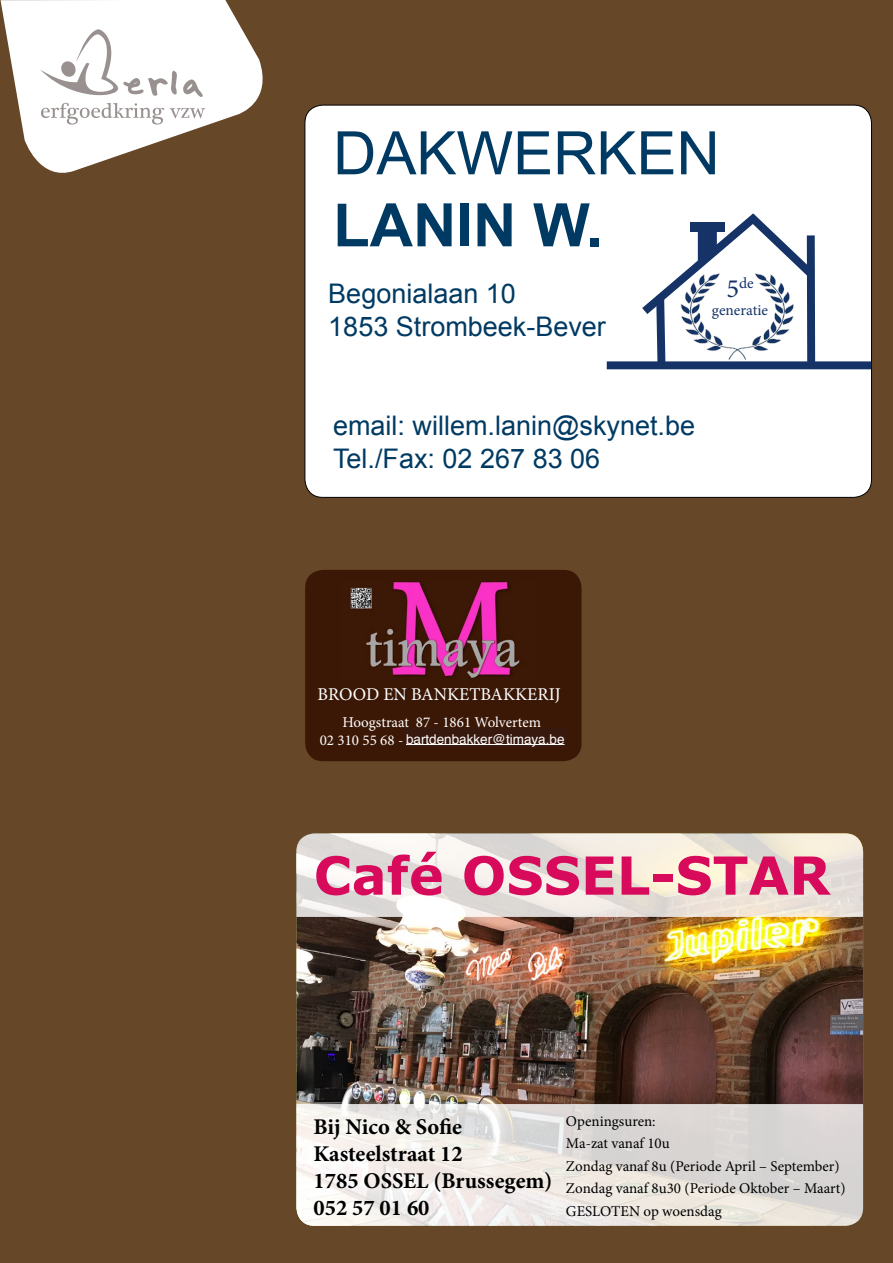
<style>
.page{position:relative;width:893px;height:1263px;background:#fff}
.page>*{position:absolute;margin:0;border:0;box-sizing:border-box;transform-origin:0 0}
.t1{font:60px "Arial";color:#003a63}
.t2{font:700 60px "Arial";color:#003a63}
.t3{font:700 52.5px "Verdana";color:#d70a5b}
.t4{font:27px/32.4px "Arial";color:#003a63}
.t5{font:700 22.5px/27px "Minion Pro";color:#000}
.t6{font:18px "Minion Pro";color:#fff}
.t7{font:15.45px/26.4px "Minion Pro";color:#153367;text-align:center}
.t8{font:15px/22.5px "Minion Pro";color:#000}
.t9{font:15px/18px "Minion Pro";color:#fff;text-align:center}
.t10{font:13.5px "Helvetica";color:#fff}
.s1{font-size:26.4px}
</style>
<div class="page">
<div style="left:1px;top:0;width:892px;height:1263px;background:#664728"></div>
<div style="left:305px;top:105px;width:566px;height:392px;background:#fff;border-radius:18px"></div>
<img style="left:296px;top:917px;width:567px;height:187px">
<svg style="left:1px;top:0;width:262px;height:173px;fill:#fff"></svg>
<svg style="left:40px;top:29px;width:137px;height:67px;background:#eeeded"></svg>
<svg style="left:183px;top:80px;width:20px;height:17px"></svg>
<svg style="left:41px;top:103px;width:164px;height:22px;background:#eae9e9"></svg>
<div style="left:607px;top:361px;width:264px;height:8px;background:#153367"></div>
<svg style="left:634px;top:213px;width:189px;height:157px"></svg>
<div style="left:690px;top:222px;width:34px;height:9px;background:#153367"></div>
<img style="left:674px;top:264px;width:126px;height:96px">
<svg style="left:296px;top:833px;width:567px;height:84px;background:#eae4dc"></svg>
<svg style="left:296px;top:1104px;width:567px;height:122px;background:#e7e3df"></svg>
<div style="left:305px;top:570px;width:276px;height:191px;background:#3b1806;border-radius:18px"></div>
<img style="left:350px;top:581px;width:170px;height:98px">
<div style="left:404px;top:729px;width:163px;height:19px;background:#38190d"></div>
<hr style="left:406px;top:744px;width:159px;height:1px;background:#fff">
<h1 class="t1" style="left:333px;top:114px;width:388px">DAKWERKEN</h1>
<h1 class="t2" style="left:333px;top:186px;width:271px">LANIN W.</h1>
<h3 class="t4" style="left:328px;top:278px;width:279px">Begonialaan 10<br>1853 Strombeek-Bever</h3>
<p class="t7" style="left:712px;top:270px;width:58px"><span class="s1">5</span>de generatie</p>
<h3 class="t4" style="left:333px;top:410px;width:363px">email: willem.lanin@skynet.be<br>Tel./Fax: 02 267 83 06</h3>
<p class="t6" style="left:317px;top:682px;width:245px">BROOD EN BANKETBAKKERIJ</p>
<p class="t9" style="left:320px;top:713px;width:245px">Hoogstraat 87 - 1861 Wolvertem<br>02 310 55 68 - bartdenbakker@telenet.be</p>
<p class="t10" style="left:406px;top:728px;width:160px">bartdenbakker@timaya.be</p>
<h2 class="t3" style="left:314px;top:841px;width:518px">Café OSSEL-STAR</h2>
<h3 class="t5" style="left:314px;top:1113px;width:240px">Bij Nico &amp; Sofie<br>Kasteelstraat 12<br>1785 OSSEL (Brussegem)<br>052 57 01 60</h3>
<p class="t8" style="left:566px;top:1109px;width:281px">Openingsuren:<br>Ma-zat vanaf 10u<br>Zondag vanaf 8u (Periode April – September)<br>Zondag vanaf 8u30 (Periode Oktober – Maart)<br>GESLOTEN op woensdag</p>
</div>
